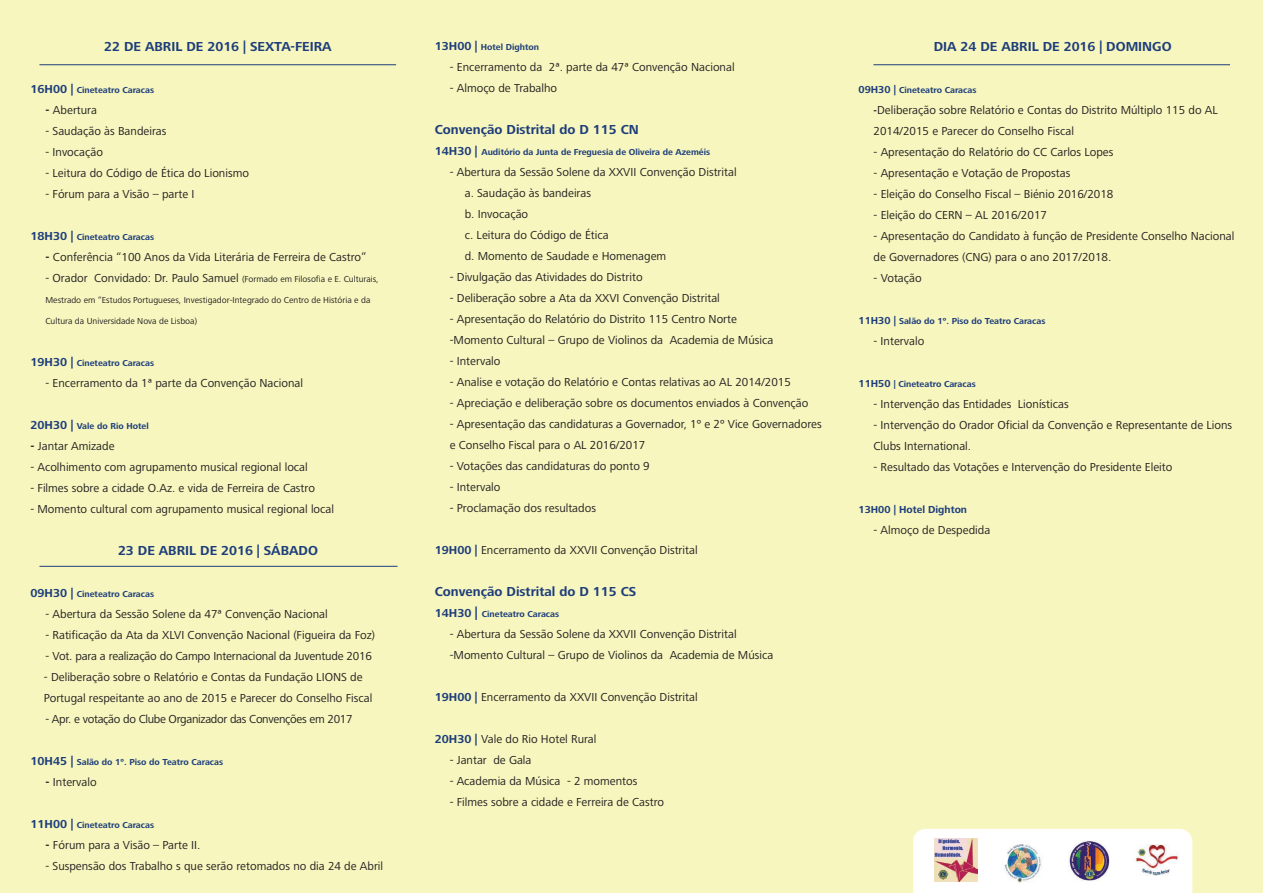
<style>
.page{position:relative;width:1263px;height:893px;background:#f6f6be}
.page>*{position:absolute;margin:0;border:0;box-sizing:border-box;transform-origin:0 0}
.t1{font:700 13.5px "Frutiger Next LT";color:#1e3d7b}
.t2{font:12px/21px "Frutiger Next LT";color:#231f20}
.t3{font:12px "Frutiger Next LT";letter-spacing:-.025em;color:#231f20}
.t4{font:700 10.5px "Frutiger Next LT";color:#1e3d7b}
.t5{font:700 9px "Frutiger Next LT";color:#1e3d7b}
.t6{font:9px "Frutiger Next LT";color:#231f20}
.s1{font-size:12px}
.s2{font-weight:700}
.s3{font-weight:700;color:#1e3d7b}
.s4{font-size:13.5px}
.s5{font-size:10.5px}
.s6{font-weight:700;font-size:10.5px}
</style>
<div class="page">
<hr style="left:39px;top:64px;width:357px;height:1px;background:#1e3d7b">
<hr style="left:39px;top:566px;width:359px;height:1px;background:#1e3d7b">
<div style="left:913px;top:829px;width:279px;height:64px;background:#fff"></div>
<img style="left:934px;top:838px;width:43px;height:43px">
<img style="left:1134px;top:839px;width:46px;height:42px">
<img style="left:1069px;top:840px;width:42px;height:42px">
<img style="left:1001px;top:841px;width:43px;height:43px">
<hr style="left:873px;top:64px;width:357px;height:1px;background:#1e3d7b">
<p class="t1" style="left:104px;top:39px;width:229px">22 DE ABRIL DE 2016 | SEXTA-FEIRA</p>
<p class="t5" style="left:30px;top:85px;width:125px"><span class="s1">16H00 |</span> Cineteatro Caracas</p>
<p class="t2" style="left:45px;top:99px;width:53px"><span class="s2">-</span> Abertura</p>
<p class="t2" style="left:45px;top:120px;width:122px">- Saudação às Bandeiras</p>
<p class="t2" style="left:45px;top:141px;width:59px">- Invocação</p>
<p class="t2" style="left:45px;top:162px;width:205px">- Leitura do Código de Ética do Lionismo</p>
<p class="t2" style="left:45px;top:183px;width:150px">- Fórum para a Visão – parte I</p>
<p class="t5" style="left:30px;top:232px;width:125px"><span class="s1">18H30 |</span> Cineteatro Caracas</p>
<p class="t2" style="left:45px;top:246px;width:322px"><span class="s2">-</span> Conferência “100 Anos da Vida Literária de Ferreira de Castro”</p>
<p class="t6" style="left:45px;top:274px;width:335px"><span class="s1">- Orador Convidado: Dr. Paulo Samuel</span> (Formado em Filosofia e E. Culturais,</p>
<p class="t6" style="left:45px;top:295px;width:326px">Mestrado em “Estudos Portugueses, Investigador-Integrado do Centro de História e da</p>
<p class="t6" style="left:45px;top:316px;width:153px">Cultura da Universidade Nova de Lisboa)</p>
<p class="t5" style="left:30px;top:358px;width:125px"><span class="s1">19H30 |</span> Cineteatro Caracas</p>
<p class="t2" style="left:45px;top:372px;width:259px">- Encerramento da 1ª parte da Convenção Nacional</p>
<p class="t5" style="left:30px;top:421px;width:120px"><span class="s1">20H30 |</span> Vale do Rio Hotel</p>
<p class="t2" style="left:30px;top:435px;width:86px"><span class="s2">-</span> Jantar Amizade</p>
<p class="t2" style="left:30px;top:456px;width:279px">- Acolhimento com agrupamento musical regional local</p>
<p class="t2" style="left:30px;top:477px;width:286px">- Filmes sobre a cidade O.Az. e vida de Ferreira de Castro</p>
<p class="t2" style="left:30px;top:498px;width:305px">- Momento cultural com agrupamento musical regional local</p>
<p class="t1" style="left:118px;top:543px;width:201px">23 DE ABRIL DE 2016 | SÁBADO</p>
<p class="t5" style="left:30px;top:589px;width:125px"><span class="s1">09H30 |</span> Cineteatro Caracas</p>
<p class="t2" style="left:45px;top:603px;width:284px">- Abertura da Sessão Solene da 47ª Convenção Nacional</p>
<p class="t2" style="left:45px;top:624px;width:331px">- Ratificação da Ata da XLVI Convenção Nacional (Figueira da Foz)</p>
<p class="t2" style="left:45px;top:645px;width:328px">- Vot. para a realização do Campo Internacional da Juventude 2016</p>
<p class="t2" style="left:44px;top:666px;width:330px">- Deliberação sobre o Relatório e Contas da Fundação LIONS de<br>Portugal respeitante ao ano de 2015 e Parecer do Conselho Fiscal</p>
<p class="t3" style="left:45px;top:712px;width:309px">- Apr. e votação do Clube Organizador das Convenções em 2017</p>
<p class="t5" style="left:30px;top:757px;width:194px"><span class="s1">10H45 |</span> Salão do 1º. Piso do Teatro Caracas</p>
<p class="t2" style="left:45px;top:771px;width:53px"><span class="s2">-</span> Intervalo</p>
<p class="t5" style="left:30px;top:820px;width:125px"><span class="s1">11H00 |</span> Cineteatro Caracas</p>
<p class="t2" style="left:45px;top:834px;width:156px"><span class="s2">-</span> Fórum para a Visão – Parte II.</p>
<p class="t2" style="left:45px;top:855px;width:339px">- Suspensão dos Trabalho s que serão retomados no dia 24 de Abril</p>
<p class="t5" style="left:435px;top:42px;width:106px"><span class="s1">13H00 |</span> Hotel Dighton</p>
<p class="t2" style="left:450px;top:56px;width:286px">- Encerramento da 2ª. parte da 47ª Convenção Nacional</p>
<p class="t2" style="left:450px;top:77px;width:109px">- Almoço de Trabalho</p>
<p class="t1" style="left:435px;top:122px;width:206px">Convenção Distrital do D 115 CN</p>
<p class="t5" style="left:435px;top:147px;width:277px"><span class="s1">14H30 |</span> Auditório da Junta de Freguesia de Oliveira de Azeméis</p>
<p class="t2" style="left:465px;top:161px;width:273px;text-indent:-15px">- Abertura da Sessão Solene da XXVII Convenção Distrital a. Saudação às bandeiras<br>b. Invocação<br>c. Leitura do Código de Ética<br>d. Momento de Saudade e Homenagem</p>
<p class="t2" style="left:450px;top:266px;width:194px">- Divulgação das Atividades do Distrito</p>
<p class="t2" style="left:450px;top:287px;width:272px">- Deliberação sobre a Ata da XXVI Convenção Distrital</p>
<p class="t2" style="left:450px;top:308px;width:325px">- Apresentação do Relatório do Distrito 115 Centro Norte -Momento Cultural – Grupo de Violinos da Academia de Música</p>
<p class="t2" style="left:450px;top:350px;width:52px">- Intervalo</p>
<p class="t2" style="left:450px;top:371px;width:343px">- Analise e votação do Relatório e Contas relativas ao AL 2014/2015</p>
<p class="t2" style="left:450px;top:392px;width:360px">- Apreciação e deliberação sobre os documentos enviados à Convenção</p>
<p class="t2" style="left:450px;top:413px;width:373px">- Apresentação das candidaturas a Governador, 1º e 2º Vice Governadores e Conselho Fiscal para o AL 2016/2017</p>
<p class="t2" style="left:450px;top:455px;width:201px">- Votações das candidaturas do ponto 9</p>
<p class="t2" style="left:450px;top:476px;width:52px">- Intervalo</p>
<p class="t2" style="left:450px;top:497px;width:148px">- Proclamação dos resultados</p>
<p class="t2" style="left:435px;top:539px;width:264px"><span class="s3">19H00 |</span> Encerramento da XXVII Convenção Distrital</p>
<p class="t1" style="left:435px;top:584px;width:203px">Convenção Distrital do D 115 CS</p>
<p class="t5" style="left:435px;top:609px;width:126px"><span class="s1">14H30</span> <span class="s4">|</span> Cineteatro Caracas</p>
<p class="t2" style="left:450px;top:623px;width:325px">- Abertura da Sessão Solene da XXVII Convenção Distrital -Momento Cultural – Grupo de Violinos da Academia de Música</p>
<p class="t2" style="left:435px;top:686px;width:264px"><span class="s3">19H00 |</span> Encerramento da XXVII Convenção Distrital</p>
<p class="t2" style="left:435px;top:728px;width:163px"><span class="s3">20H30 |</span> Vale do Rio Hotel Rural</p>
<p class="t2" style="left:450px;top:749px;width:83px">- Jantar de Gala</p>
<p class="t2" style="left:450px;top:770px;width:189px">- Academia da Música - 2 momentos</p>
<p class="t2" style="left:450px;top:791px;width:216px">- Filmes sobre a cidade e Ferreira de Castro</p>
<p class="t1" style="left:934px;top:39px;width:239px">DIA 24 DE ABRIL DE 2016 | DOMINGO</p>
<p class="t5" style="left:858px;top:85px;width:119px"><span class="s5">09H30 |</span> Cineteatro Caracas</p>
<p class="t2" style="left:873px;top:99px;width:346px"><span class="s6">-</span>Deliberação sobre Relatório e Contas do Distrito Múltiplo 115 do AL<br>2014/2015 e Parecer do Conselho Fiscal</p>
<p class="t2" style="left:873px;top:141px;width:241px">- Apresentação do Relatório do CC Carlos Lopes</p>
<p class="t2" style="left:873px;top:162px;width:198px">- Apresentação e Votação de Propostas</p>
<p class="t2" style="left:873px;top:183px;width:241px">- Eleição do Conselho Fiscal – Biénio 2016/2018</p>
<p class="t2" style="left:873px;top:204px;width:175px">- Eleição do CERN – AL 2016/2017</p>
<p class="t2" style="left:873px;top:225px;width:362px">- Apresentação do Candidato à função de Presidente Conselho Nacional de Governadores (CNG) para o ano 2017/2018.</p>
<p class="t2" style="left:873px;top:267px;width:50px">- Votação</p>
<p class="t5" style="left:858px;top:316px;width:188px"><span class="s5">11H30 |</span> Salão do 1º. Piso do Teatro Caracas</p>
<p class="t2" style="left:873px;top:330px;width:52px">- Intervalo</p>
<p class="t5" style="left:858px;top:379px;width:119px"><span class="s5">11H50</span> | Cineteatro Caracas</p>
<p class="t2" style="left:873px;top:393px;width:197px">- Intervenção das Entidades Lionísticas</p>
<p class="t2" style="left:873px;top:414px;width:360px">- Intervenção do Orador Oficial da Convenção e Representante de Lions<br>Clubs International.</p>
<p class="t2" style="left:873px;top:456px;width:300px">- Resultado das Votações e Intervenção do Presidente Eleito</p>
<p class="t4" style="left:858px;top:503px;width:110px">13H00 | Hotel Dighton</p>
<p class="t2" style="left:873px;top:519px;width:118px">- Almoço de Despedida</p>
</div>
